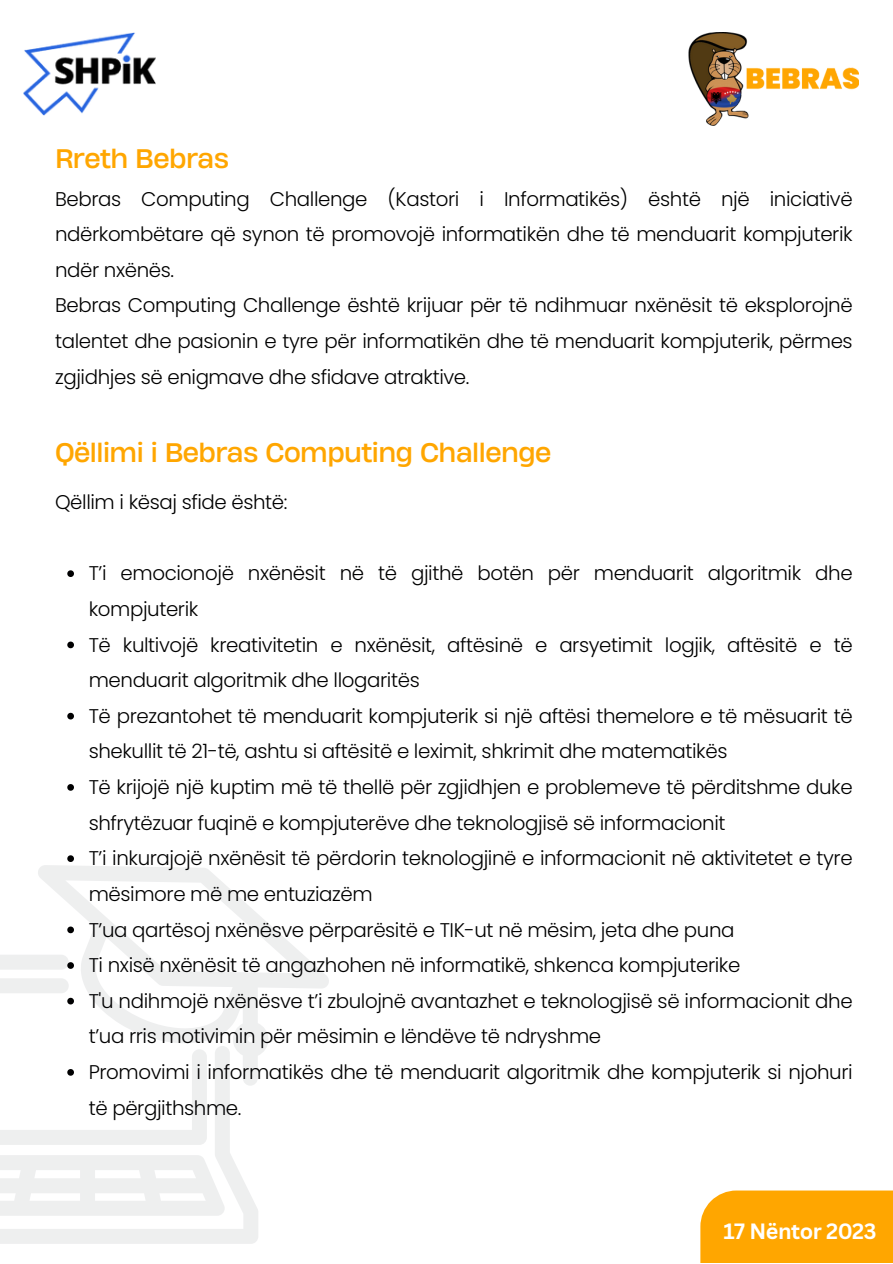
<style>
.page{position:relative;width:893px;height:1264px;background:#fff}
.page>*{position:absolute;margin:0;border:0;box-sizing:border-box;transform-origin:0 0}
.t1{font:25.2px "Heading Now 74";letter-spacing:-.02em;color:#ffa600}
.t2{font:700 21.6px "Canva Sans";letter-spacing:-.02em;color:#fff}
.t3{font:300 19.8px/35.5px "Poppins";letter-spacing:-.02em;color:#000001}
</style>
<div class="page">
<img style="left:688px;top:32px;width:170px;height:94px">
<div style="left:700px;top:1190px;width:192px;height:72px;background:#ffa600"></div>
<svg style="left:0;top:955px;width:258px;height:288px"></svg>
<svg style="left:0;top:1155px;width:225px;height:60px"></svg>
<svg style="left:38px;top:865px;width:291px;height:220px"></svg>
<svg style="left:67px;top:570px;width:7px;height:7px"></svg>
<svg style="left:67px;top:641px;width:7px;height:7px"></svg>
<svg style="left:67px;top:712px;width:7px;height:7px"></svg>
<svg style="left:67px;top:784px;width:7px;height:6px"></svg>
<svg style="left:67px;top:855px;width:7px;height:7px"></svg>
<svg style="left:67px;top:926px;width:7px;height:7px"></svg>
<svg style="left:67px;top:962px;width:7px;height:6px"></svg>
<svg style="left:0;top:978px;width:207px;height:166px"></svg>
<img style="left:23px;top:32px;width:132px;height:83px">
<p class="t1" style="left:55px;top:141px;width:175px">Rreth Bebras</p>
<p class="t3" style="left:55px;top:181px;width:799px;text-align:justify">Bebras Computing Challenge (Kastori i Informatikës) është një iniciativë ndërkombëtare që synon të promovojë informatikën dhe të menduarit kompjuterik ndër nxënës.</p>
<p class="t3" style="left:55px;top:288px;width:799px;text-align:justify">Bebras Computing Challenge është krijuar për të ndihmuar nxënësit të eksplorojnë talentet dhe pasionin e tyre për informatikën dhe të menduarit kompjuterik, përmes zgjidhjes së enigmave dhe sfidave atraktive.</p>
<p class="t1" style="left:55px;top:435px;width:498px">Qëllimi i Bebras Computing Challenge</p>
<p class="t3" style="left:55px;top:484px;width:234px">Qëllim i kësaj sfide është:</p>
<p class="t3" style="left:89px;top:555px;width:765px">T’i emocionojë nxënësit në të gjithë botën për menduarit algoritmik dhe kompjuterik</p>
<p class="t3" style="left:89px;top:627px;width:765px">Të kultivojë kreativitetin e nxënësit, aftësinë e arsyetimit logjik, aftësitë e të menduarit algoritmik dhe llogaritës</p>
<p class="t3" style="left:89px;top:698px;width:765px">Të prezantohet të menduarit kompjuterik si një aftësi themelore e të mësuarit të shekullit të 21-të, ashtu si aftësitë e leximit, shkrimit dhe matematikës</p>
<p class="t3" style="left:89px;top:769px;width:765px">Të krijojë një kuptim më të thellë për zgjidhjen e problemeve të përditshme duke shfrytëzuar fuqinë e kompjuterëve dhe teknologjisë së informacionit</p>
<p class="t3" style="left:89px;top:840px;width:765px">T’i inkurajojë nxënësit të përdorin teknologjinë e informacionit në aktivitetet e tyre mësimore më me entuziazëm</p>
<p class="t3" style="left:89px;top:911px;width:647px">T’ua qartësoj nxënësve përparësitë e TIK-ut në mësim, jeta dhe puna</p>
<p class="t3" style="left:89px;top:947px;width:653px">Ti nxisë nxënësit të angazhohen në informatikë, shkenca kompjuterike</p>
<p class="t3" style="left:89px;top:983px;width:765px">T'u ndihmojë nxënësve t’i zbulojnë avantazhet e teknologjisë së informacionit dhe t’ua rris motivimin për mësimin e lëndëve të ndryshme</p>
<p class="t3" style="left:89px;top:1054px;width:765px">Promovimi i informatikës dhe të menduarit algoritmik dhe kompjuterik si njohuri të përgjithshme.</p>
<p class="t2" style="left:723px;top:1215px;width:155px">17 Nëntor 2023</p>
</div>
